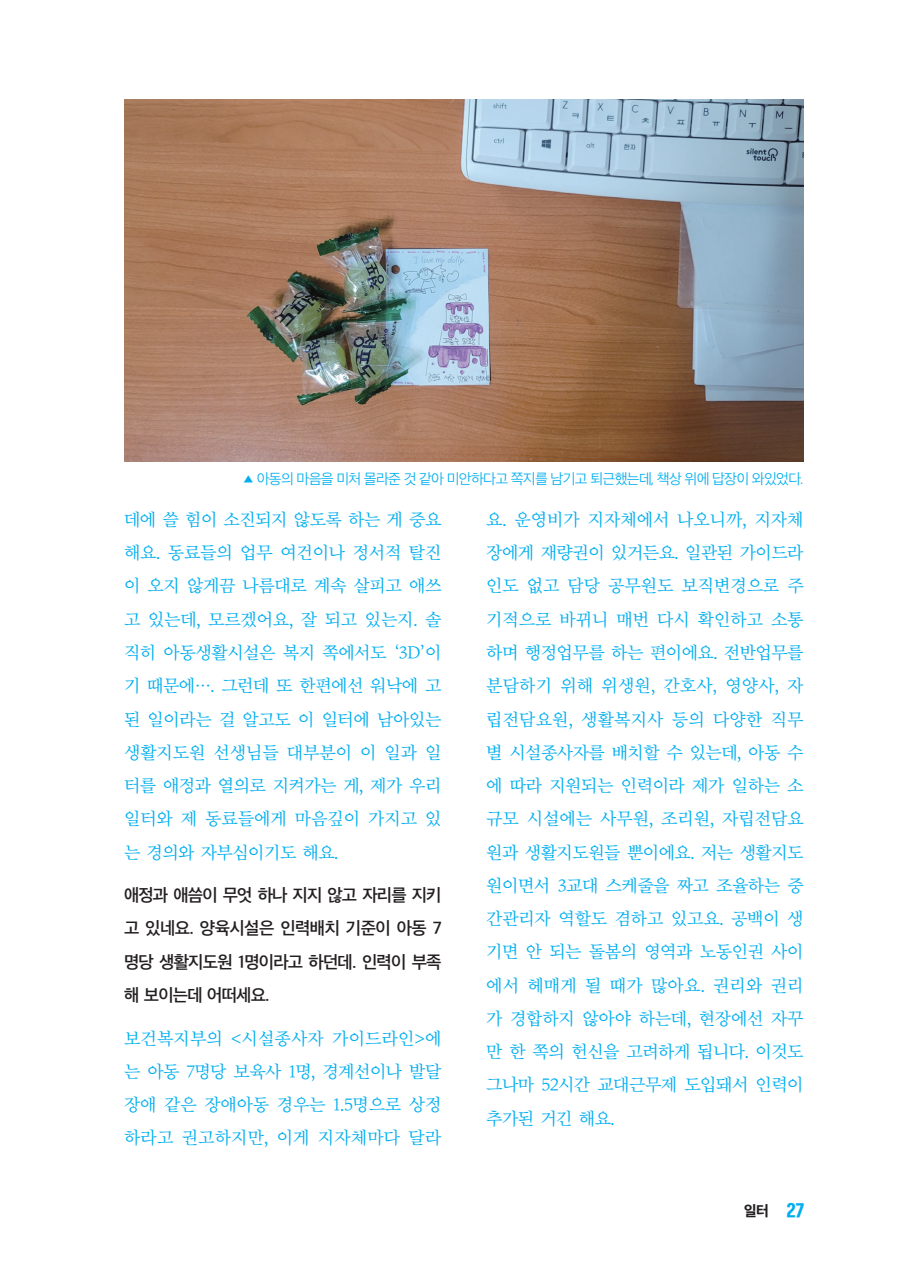
<style>
.page{position:relative;width:903px;height:1275px;background:#fff}
.page>*{position:absolute;margin:0;border:0;box-sizing:border-box;transform-origin:0 0}
.격자X__인터뷰_산돌명조Neo_들여쓰기X_별색{font:17.5px/33.2px "SD Myeongjo Neoa c Rg";letter-spacing:-.02em;color:#00aeef;text-align:justify}
.격자X__인터뷰_산돌고딕Neo_검정{font:16.62px/33.2px "SD Gothic Neoa f Sm";letter-spacing:-.045em;color:#231f20;text-align:justify}
.격자X__사진설명{font:14px "SD Gothic Neoa c Lt";letter-spacing:-.05em;color:#00aeef}
.t1{font:14px "SD Gothic Neoa h Ex Bd";color:#231f20}
.s1{font-size:9.8px}
.s2{font-family:"SD Gyeokdong G206 Hv";font-size:15.75px;color:#00aeef}
</style>
<div class="page">
<img style="left:124px;top:99px;width:680px;height:362px">
<p class="격자X__사진설명" style="left:243px;top:472px;width:562px"><span class="s1">▲</span> 아동의 마음을 미처 몰라준 것 같아 미안하다고 쪽지를 남기고 퇴근했는데, 책상 위에 답장이 와있었다.</p>
<p class="격자X__인터뷰_산돌명조Neo_들여쓰기X_별색" style="left:124px;top:504px;width:319px">데에 쓸 힘이 소진되지 않도록 하는 게 중요 해요. 동료들의 업무 여건이나 정서적 탈진 이 오지 않게끔 나름대로 계속 살피고 애쓰 고 있는데, 모르겠어요, 잘 되고 있는지. 솔 직히 아동생활시설은 복지 쪽에서도 ‘3D’이 기 때문에…. 그런데 또 한편에선 워낙에 고 된 일이라는 걸 알고도 이 일터에 남아있는 생활지도원 선생님들 대부분이 이 일과 일 터를 애정과 열의로 지켜가는 게, 제가 우리 일터와 제 동료들에게 마음깊이 가지고 있 는 경의와 자부심이기도 해요.</p>
<p class="격자X__인터뷰_산돌고딕Neo_검정" style="left:124px;top:878px;width:319px">애정과 애씀이 무엇 하나 지지 않고 자리를 지키 고 있네요. 양육시설은 인력배치 기준이 아동 7 명당 생활지도원 1명이라고 하던데. 인력이 부족 해 보이는데 어떠세요.</p>
<p class="격자X__인터뷰_산돌명조Neo_들여쓰기X_별색" style="left:124px;top:1023px;width:319px">보건복지부의 &lt;시설종사자 가이드라인&gt;에 는 아동 7명당 보육사 1명, 경계선이나 발달 장애 같은 장애아동 경우는 1.5명으로 상정 하라고 권고하지만, 이게 지자체마다 달라</p>
<p class="격자X__인터뷰_산돌명조Neo_들여쓰기X_별색" style="left:486px;top:504px;width:319px">요. 운영비가 지자체에서 나오니까, 지자체 장에게 재량권이 있거든요. 일관된 가이드라 인도 없고 담당 공무원도 보직변경으로 주 기적으로 바뀌니 매번 다시 확인하고 소통 하며 행정업무를 하는 편이에요. 전반업무를 분담하기 위해 위생원, 간호사, 영양사, 자 립전담요원, 생활복지사 등의 다양한 직무 별 시설종사자를 배치할 수 있는데, 아동 수 에 따라 지원되는 인력이라 제가 일하는 소 규모 시설에는 사무원, 조리원, 자립전담요 원과 생활지도원들 뿐이에요. 저는 생활지도 원이면서 3교대 스케줄을 짜고 조율하는 중 간관리자 역할도 겸하고 있고요. 공백이 생 기면 안 되는 돌봄의 영역과 노동인권 사이 에서 헤매게 될 때가 많아요. 권리와 권리 가 경합하지 않아야 하는데, 현장에선 자꾸 만 한 쪽의 헌신을 고려하게 됩니다. 이것도 그나마 52시간 교대근무제 도입돼서 인력이 추가된 거긴 해요.</p>
<p class="t1" style="left:744px;top:1203px;width:61px">일터 <span class="s2">27</span></p>
</div>
